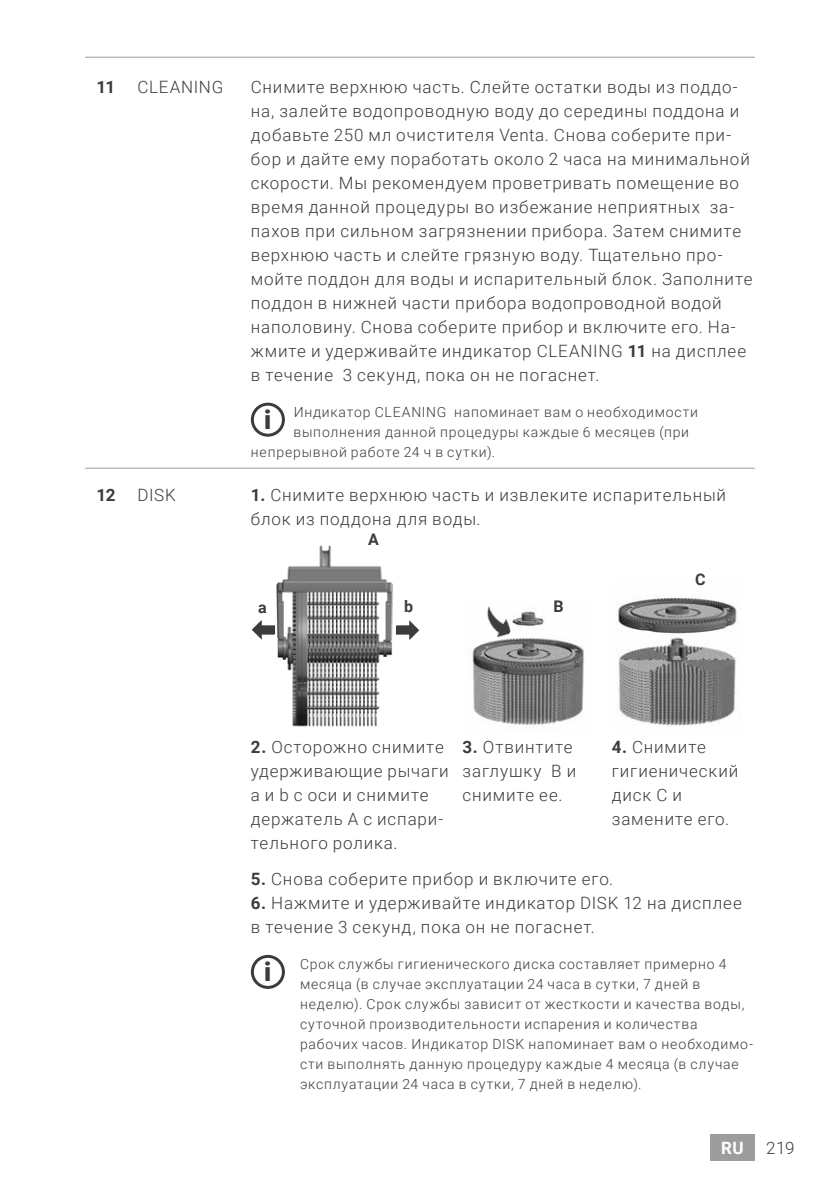
<style>
.page{position:relative;width:840px;height:1191px;background:#fff}
.page>*{position:absolute;margin:0;border:0;box-sizing:border-box;transform-origin:0 0}
.t1{font:900 26px "Roboto";color:#3c3c3b}
.t2{font:300 17px/24px "Roboto";letter-spacing:.05em;color:#3c3c3b}
.t3{font:700 17px "Roboto";color:#3c3c3b}
.t4{font:700 17px "Roboto";color:#fff}
.t5{font:700 16px "Roboto";color:#3c3c3b}
.t6{font:300 14px/20px "Roboto";letter-spacing:.06em;color:#3c3c3b}
.s1{font-weight:700}
</style>
<div class="page">
<div style="left:709px;top:1134px;width:45px;height:26px;background:#9d9d9c"></div>
<hr style="left:85px;top:57px;width:41px;height:1px;background:#9d9d9c">
<hr style="left:126px;top:57px;width:113px;height:1px;background:#9d9d9c">
<hr style="left:239px;top:57px;width:515px;height:1px;background:#9d9d9c">
<hr style="left:85px;top:468px;width:41px;height:1px;background:#9d9d9c">
<hr style="left:126px;top:468px;width:113px;height:1px;background:#9d9d9c">
<hr style="left:239px;top:468px;width:515px;height:1px;background:#9d9d9c">
<div style="left:251px;top:403px;width:34px;height:34px;border:3px solid #3c3c3b;border-radius:50%"></div>
<img style="left:276px;top:545px;width:117px;height:182px">
<img style="left:396px;top:620px;width:23px;height:20px">
<img style="left:252px;top:619px;width:26px;height:21px">
<img style="left:472px;top:611px;width:112px;height:119px">
<img style="left:476px;top:606px;width:40px;height:35px">
<img style="left:617px;top:595px;width:120px;height:131px">
<div style="left:251px;top:955px;width:34px;height:34px;border:3px solid #3c3c3b;border-radius:50%"></div>
<p class="t3" style="left:96px;top:75px;width:20px">11</p>
<p class="t2" style="left:137px;top:74px;width:87px">CLEANING</p>
<p class="t2" style="left:251px;top:74px;width:503px">Снимите верхнюю часть. Слейте остатки воды из поддо&shy;на, залейте водопроводную воду до середины поддона и добавьте 250 мл очистителя Venta. Снова соберите при&shy;бор и дайте ему поработать около 2 часа на минимальной скорости. Мы рекомендуем проветривать помещение во время данной процедуры во избежание неприятных за&shy;пахов при сильном загрязнении прибора. Затем снимите верхнюю часть и слейте грязную воду. Тщательно про&shy;мойте поддон для воды и испарительный блок. Заполните поддон в нижней части прибора водопроводной водой наполовину. Снова соберите прибор и включите его. На&shy;жмите и удерживайте индикатор CLEANING <span class="s1">11</span> на дисплее в течение 3 секунд, пока он не погаснет.</p>
<h1 class="t1" style="left:264px;top:401px;width:9px">i</h1>
<p class="t6" style="left:293px;top:401px;width:405px">Индикатор CLEANING напоминает вам о необходимости</p>
<p class="t6" style="left:293px;top:421px;width:397px">выполнения данной процедуры каждые 6 месяцев (при</p>
<p class="t6" style="left:251px;top:441px;width:246px">непрерывной работе 24 ч в сутки).</p>
<p class="t3" style="left:96px;top:483px;width:21px">12</p>
<p class="t2" style="left:137px;top:482px;width:40px">DISK</p>
<p class="t2" style="left:251px;top:482px;width:476px"><span class="s1">1.</span> Снимите верхнюю часть и извлеките испарительный блок из поддона для воды.</p>
<p class="t5" style="left:368px;top:528px;width:12px">A</p>
<p class="t5" style="left:258px;top:596px;width:10px">a</p>
<p class="t5" style="left:404px;top:595px;width:11px">b</p>
<p class="t5" style="left:553px;top:595px;width:12px">B</p>
<p class="t5" style="left:694px;top:568px;width:12px">C</p>
<p class="t2" style="left:251px;top:734px;width:199px"><span class="s1">2.</span> Осторожно снимите удерживающие рычаги а и b с оси и снимите держатель А с испари&shy;тельного ролика.</p>
<p class="t2" style="left:462px;top:734px;width:115px"><span class="s1">3.</span> Отвинтите заглушку В и снимите ее.</p>
<p class="t2" style="left:611px;top:734px;width:128px"><span class="s1">4.</span> Снимите гигиенический диск С и замените его.</p>
<p class="t2" style="left:251px;top:866px;width:364px"><span class="s1">5.</span> Снова соберите прибор и включите его.</p>
<p class="t2" style="left:251px;top:890px;width:492px"><span class="s1">6.</span> Нажмите и удерживайте индикатор DISK 12 на дисплее в течение 3 секунд, пока он не погаснет.</p>
<h1 class="t1" style="left:264px;top:953px;width:9px">i</h1>
<p class="t6" style="left:300px;top:953px;width:454px">Срок службы гигиенического диска составляет примерно 4 месяца (в случае эксплуатации 24 часа в сутки, 7 дней в неделю). Срок службы зависит от жесткости и качества воды, суточной производительности испарения и количества рабочих часов. Индикатор DISK напоминает вам о необходимо&shy;сти выполнять данную процедуру каждые 4 месяца (в случае эксплуатации 24 часа в сутки, 7 дней в неделю).</p>
<p class="t4" style="left:720px;top:1135px;width:24px">RU</p>
<p class="t2" style="left:765px;top:1135px;width:30px">219</p>
</div>
